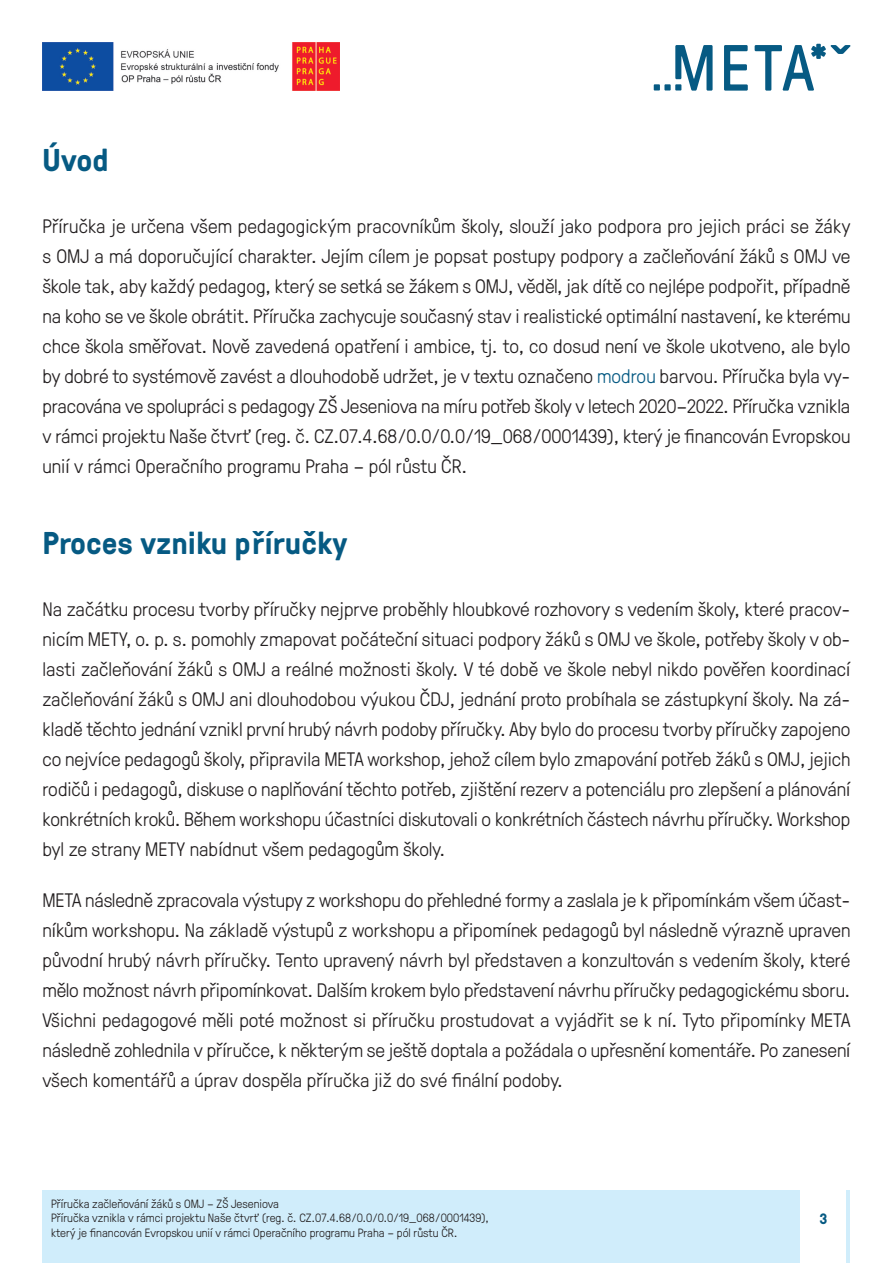
<style>
.page{position:relative;width:893px;height:1263px;background:#fff}
.page>*{position:absolute;margin:0;border:0;box-sizing:border-box;transform-origin:0 0}
.t1{font:700 31.5px "GT Pressura";color:#065a83}
.t2{font:300 19.5px/30px "GT Pressura";color:#231f20;text-align:justify}
.t3{font:700 15px "GT Pressura";color:#065a83}
.t4{font:300 12px/14.4px "GT Pressura";color:#231f20}
.s1{color:#065a83}
</style>
<div class="page">
<div style="left:43px;top:1191px;width:807px;height:72px;background:#d0edfb"></div>
<img style="left:43px;top:43px;width:297px;height:47px">
<svg style="left:724px;top:45px;width:24px;height:46px"></svg>
<svg style="left:755px;top:44px;width:95px;height:47px"></svg>
<svg style="left:654px;top:45px;width:59px;height:46px"></svg>
<div style="left:801px;top:1191px;width:45px;height:72px;background:#fff"></div>
<h1 class="t1" style="left:43px;top:149px;width:68px">Úvod</h1>
<p class="t2" style="left:43px;top:213px;width:809px">Příručka je určena všem pedagogickým pracovníkům školy, slouží jako podpora pro jejich práci se žáky s OMJ a má doporučující charakter. Jejím cílem je popsat postupy podpory a začleňování žáků s OMJ ve škole tak, aby každý pedagog, který se setká se žákem s OMJ, věděl, jak dítě co nejlépe podpořit, případně na koho se ve škole obrátit. Příručka zachycuje současný stav i realistické optimální nastavení, ke kterému chce škola směřovat. Nově zavedená opatření i ambice, tj. to, co dosud není ve škole ukotveno, ale bylo by dobré to systémově zavést a dlouhodobě udržet, je v textu označeno <span class="s1">modrou</span> barvou. Příručka byla vy&shy;pracována ve spolupráci s pedagogy ZŠ Jeseniova na míru potřeb školy v letech 2020–2022. Příručka vznikla v rámci projektu Naše čtvrť (reg. č. CZ.07.4.68/0.0/0.0/19_068/0001439), který je financován Evropskou unií v rámci Operačního programu Praha – pól růstu ČR.</p>
<h1 class="t1" style="left:43px;top:532px;width:307px">Proces vzniku příručky</h1>
<p class="t2" style="left:43px;top:596px;width:809px">Na začátku procesu tvorby příručky nejprve proběhly hloubkové rozhovory s vedením školy, které pracov&shy;nicím METY, o. p. s. pomohly zmapovat počáteční situaci podpory žáků s OMJ ve škole, potřeby školy v ob&shy;lasti začleňování žáků s OMJ a reálné možnosti školy. V té době ve škole nebyl nikdo pověřen koordinací začleňování žáků s OMJ ani dlouhodobou výukou ČDJ, jednání proto probíhala se zástupkyní školy. Na zá&shy;kladě těchto jednání vznikl první hrubý návrh podoby příručky. Aby bylo do procesu tvorby příručky zapojeno co nejvíce pedagogů školy, připravila META workshop, jehož cílem bylo zmapování potřeb žáků s OMJ, jejich rodičů i pedagogů, diskuse o naplňování těchto potřeb, zjištění rezerv a potenciálu pro zlepšení a plánování konkrétních kroků. Během workshopu účastníci diskutovali o konkrétních částech návrhu příručky. Workshop byl ze strany METY nabídnut všem pedagogům školy.</p>
<p class="t2" style="left:42px;top:887px;width:809px">META následně zpracovala výstupy z workshopu do přehledné formy a zaslala je k připomínkám všem účast&shy;níkům workshopu. Na základě výstupů z workshopu a připomínek pedagogů byl následně výrazně upraven původní hrubý návrh příručky. Tento upravený návrh byl představen a konzultován s vedením školy, které mělo možnost návrh připomínkovat. Dalším krokem bylo představení návrhu příručky pedagogickému sboru.<br>Všichni pedagogové měli poté možnost si příručku prostudovat a vyjádřit se k ní. Tyto připomínky META následně zohlednila v příručce, k některým se ještě doptala a požádala o upřesnění komentáře. Po zanesení všech komentářů a úprav dospěla příručka již do své finální podoby.</p>
<p class="t4" style="left:51px;top:1197px;width:439px">Příručka začleňování žáků s OMJ – ZŠ Jeseniova<br>Příručka vznikla v rámci projektu Naše čtvrť (reg. č. CZ.07.4.68/0.0/0.0/19_068/0001439), který je financován Evropskou unií v rámci Operačního programu Praha – pól růstu ČR.</p>
<p class="t3" style="left:819px;top:1213px;width:9px">3</p>
</div>
